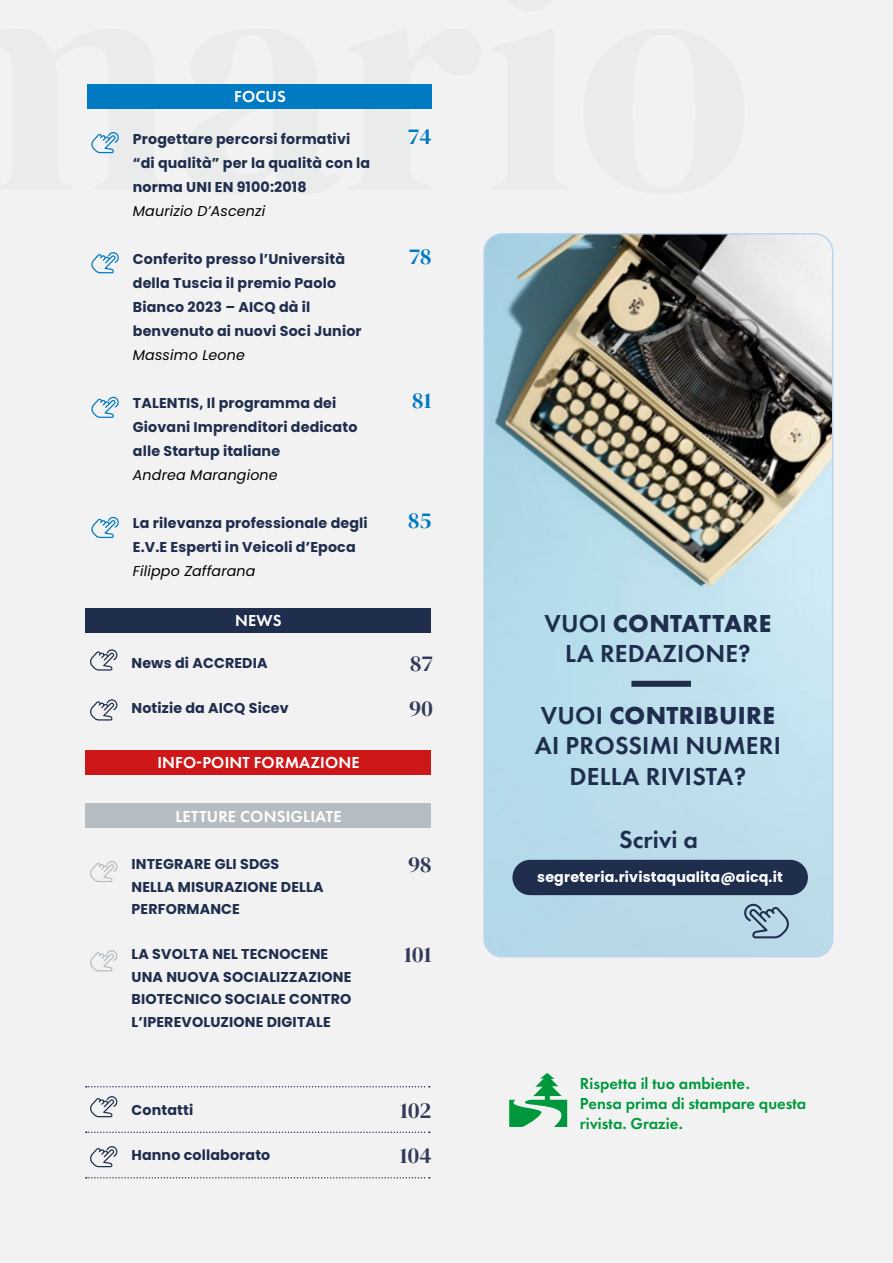
<style>
.page{position:relative;width:893px;height:1263px;background:#f2f2f2}
.page>*{position:absolute;margin:0;border:0;box-sizing:border-box;transform-origin:0 0}
.t1{font:600 25.5px/30.6px "Futura PT";letter-spacing:.01em;color:#1f2e4d;text-align:center}
.t2{font:22.5px/45px "DM Serif Display";letter-spacing:.01em;color:#303a59}
.t3{font:22.5px "DM Serif Display";letter-spacing:.01em;color:#007ac3}
.t4{font:600 16.5px/19.8px "Futura PT";color:#00983d}
.t5{font:600 16.5px "Futura PT";letter-spacing:.01em;color:#fff}
.t6{font:700 14.25px/24px "Poppins";letter-spacing:.01em;color:#1f2e4d}
.t7{font:italic 14.25px "Poppins";letter-spacing:.01em;color:#000}
.t8{font:700 14.25px "Poppins";letter-spacing:.01em;color:#fff}
.s1{font-weight:700}
</style>
<div class="page">
<img style="left:486px;top:234px;width:347px;height:723px">
<div style="left:483px;top:233px;width:350px;height:724px;border:2px solid #bcd4f0;border-radius:18px"></div>
<div style="left:631px;top:681px;width:60px;height:6px;background:#1f2e4d"></div>
<div style="left:512px;top:860px;width:296px;height:35px;background:#1f2e4d;border-radius:18px"></div>
<svg style="left:742px;top:904px;width:47px;height:34px"></svg>
<svg style="left:509px;top:1073px;width:58px;height:54px"></svg>
<div style="left:87px;top:84px;width:345px;height:24px;background:#007ac3"></div>
<svg style="left:91px;top:132px;width:28px;height:21px"></svg>
<svg style="left:91px;top:252px;width:28px;height:21px"></svg>
<svg style="left:86px;top:1086px;width:344px;height:1px"></svg>
<svg style="left:86px;top:1131px;width:344px;height:2px"></svg>
<svg style="left:86px;top:1177px;width:344px;height:1px"></svg>
<svg style="left:90px;top:1096px;width:28px;height:21px"></svg>
<svg style="left:90px;top:1146px;width:28px;height:21px"></svg>
<div style="left:85px;top:608px;width:346px;height:25px;background:#1f2e4d"></div>
<svg style="left:90px;top:649px;width:28px;height:22px"></svg>
<svg style="left:90px;top:699px;width:28px;height:21px"></svg>
<div style="left:85px;top:750px;width:346px;height:24px;background:#cd1719"></div>
<div style="left:85px;top:804px;width:346px;height:24px;background:#b6bdc2"></div>
<svg style="left:90px;top:861px;width:28px;height:21px"></svg>
<svg style="left:90px;top:950px;width:28px;height:21px"></svg>
<svg style="left:91px;top:397px;width:28px;height:21px"></svg>
<svg style="left:91px;top:517px;width:28px;height:21px"></svg>
<p class="t5" style="left:234px;top:90px;width:53px">FOCUS</p>
<p class="t6" style="left:133px;top:127px;width:239px">Progettare percorsi formativi “di qualità” per la qualità con la norma UNI EN 9100:2018</p>
<p class="t7" style="left:133px;top:205px;width:134px">Maurizio D’Ascenzi</p>
<p class="t6" style="left:133px;top:247px;width:230px">Conferito presso l’Università della Tuscia il premio Paolo<br>Bianco 2023 – AICQ dà il benvenuto ai nuovi Soci Junior</p>
<p class="t7" style="left:133px;top:349px;width:114px">Massimo Leone</p>
<p class="t6" style="left:133px;top:391px;width:226px">TALENTIS, Il programma dei<br>Giovani Imprenditori dedicato alle Startup italiane</p>
<p class="t7" style="left:133px;top:469px;width:146px">Andrea Marangione</p>
<p class="t6" style="left:133px;top:511px;width:236px">La rilevanza professionale degli<br>E.V.E Esperti in Veicoli d’Epoca</p>
<p class="t7" style="left:133px;top:565px;width:124px">Filippo Zaffarana</p>
<p class="t5" style="left:235px;top:614px;width:48px">NEWS</p>
<p class="t6" style="left:131px;top:651px;width:138px">News di ACCREDIA</p>
<p class="t6" style="left:131px;top:696px;width:159px">Notizie da AICQ Sicev</p>
<p class="t5" style="left:157px;top:756px;width:204px">INFO-POINT FORMAZIONE</p>
<p class="t5" style="left:175px;top:809px;width:168px">LETTURE CONSIGLIATE</p>
<p class="t6" style="left:131px;top:853px;width:194px;line-height:22.5px">INTEGRARE GLI SDGS<br>NELLA MISURAZIONE DELLA<br>PERFORMANCE</p>
<p class="t6" style="left:131px;top:943px;width:221px;line-height:22.5px">LA SVOLTA NEL TECNOCENE<br>UNA NUOVA SOCIALIZZAZIONE<br>BIOTECNICO SOCIALE CONTRO<br>L’IPEREVOLUZIONE DIGITALE</p>
<p class="t6" style="left:131px;top:1098px;width:63px">Contatti</p>
<p class="t6" style="left:131px;top:1143px;width:140px">Hanno collaborato</p>
<h2 class="t3" style="left:408px;top:123px;width:25px">74</h2>
<h2 class="t3" style="left:409px;top:243px;width:24px">78</h2>
<h2 class="t3" style="left:412px;top:387px;width:21px">81</h2>
<h2 class="t3" style="left:408px;top:507px;width:25px">85</h2>
<h2 class="t2" style="left:409px;top:641px;width:25px">87<br>90</h2>
<h2 class="t2" style="left:408px;top:842px;width:25px">98</h2>
<h2 class="t2" style="left:404px;top:932px;width:29px">101</h2>
<h2 class="t2" style="left:400px;top:1088px;width:33px">102<br>104</h2>
<h1 class="t1" style="left:544px;top:610px;width:228px">VUOI <span class="s1">CONTATTARE<br></span>LA REDAZIONE?</h1>
<h1 class="t1" style="left:535px;top:702px;width:248px">VUOI <span class="s1">CONTRIBUIRE<br></span>AI PROSSIMI NUMERI<br>DELLA RIVISTA?</h1>
<h1 class="t1" style="left:619px;top:826px;width:80px">Scrivi a</h1>
<p class="t8" style="left:537px;top:868px;width:247px">segreteria.rivistaqualita@aicq.it</p>
<p class="t4" style="left:580px;top:1075px;width:228px">Rispetta il tuo ambiente.<br>Pensa prima di stampare questa rivista. Grazie.</p>
</div>
